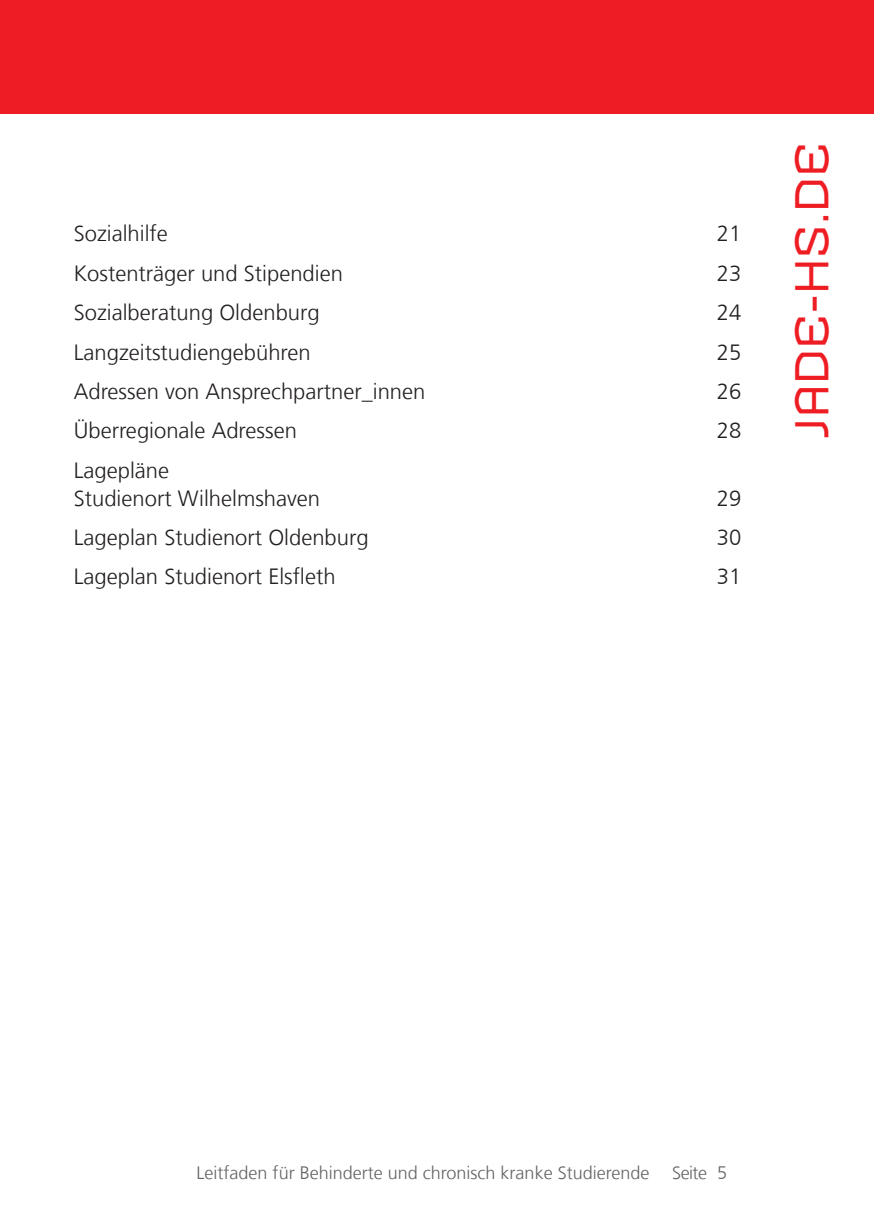
<style>
.page{position:relative;width:874px;height:1225px;background:#fff}
.page>*{position:absolute;margin:0;border:0;box-sizing:border-box;transform-origin:0 0}
.t1{font:46px "Armada";letter-spacing:-.025em;color:#ee1d23}
.t2{font:300 22px/28px "NDS Frutiger";color:#231f20}
.t3{font:300 18px "NDS Frutiger";color:#636366}
</style>
<div class="page">
<div style="left:0;top:0;width:873px;height:113px;background:#ee1d23"></div>
<p class="t2" style="left:74px;top:220px;width:96px">Sozialhilfe</p>
<p class="t2" style="left:716px;top:220px;width:26px">21</p>
<p class="t2" style="left:74px;top:259px;width:270px">Kostenträger und Stipendien</p>
<p class="t2" style="left:716px;top:259px;width:26px">23</p>
<p class="t2" style="left:74px;top:299px;width:247px">Sozialberatung Oldenburg</p>
<p class="t2" style="left:716px;top:299px;width:26px">24</p>
<p class="t2" style="left:74px;top:338px;width:238px">Langzeitstudiengebühren</p>
<p class="t2" style="left:716px;top:338px;width:26px">25</p>
<p class="t2" style="left:74px;top:377px;width:353px">Adressen von Ansprechpartner_innen</p>
<p class="t2" style="left:716px;top:377px;width:26px">26</p>
<p class="t2" style="left:74px;top:417px;width:224px">Überregionale Adressen</p>
<p class="t2" style="left:716px;top:417px;width:26px">28</p>
<p class="t2" style="left:74px;top:456px;width:248px">Lagepläne<br>Studienort Wilhelmshaven</p>
<p class="t2" style="left:716px;top:484px;width:26px">29</p>
<p class="t2" style="left:74px;top:523px;width:296px">Lageplan Studienort Oldenburg</p>
<p class="t2" style="left:716px;top:523px;width:26px">30</p>
<p class="t2" style="left:74px;top:563px;width:263px">Lageplan Studienort Elsfleth</p>
<p class="t2" style="left:716px;top:563px;width:26px">31</p>
<h1 class="t1" style="left:784px;top:440px;width:300px;rotate:-90deg">JADE-HS.DE</h1>
<p class="t3" style="left:196px;top:1162px;width:454px">Leitfaden für Behinderte und chronisch kranke Studierende</p>
<p class="t3" style="left:672px;top:1162px;width:57px">Seite 5</p>
</div>
